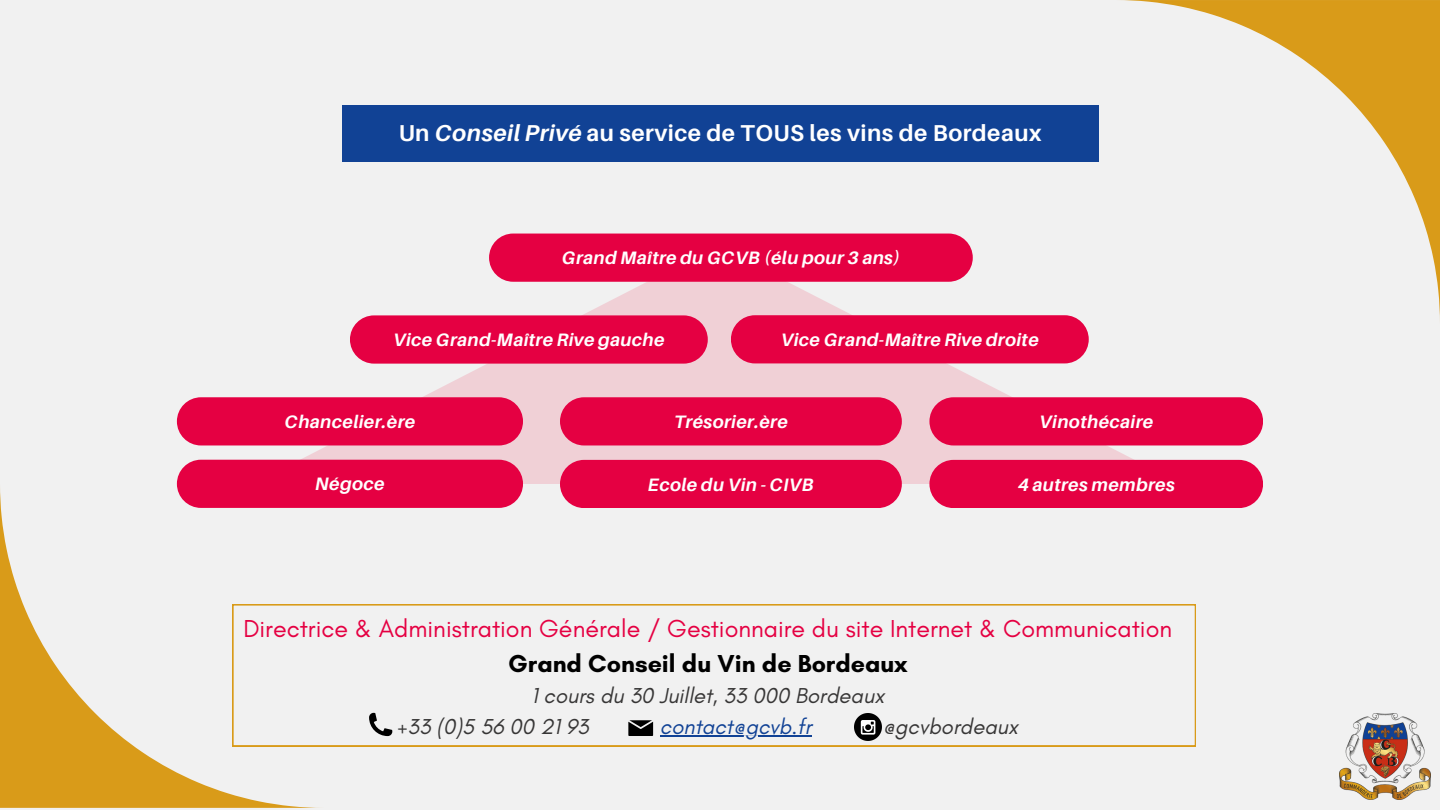
<style>
.page{position:relative;width:1440px;height:810px;background:#f1f1f1}
.page>*{position:absolute;margin:0;border:0;box-sizing:border-box;transform-origin:0 0}
.t1{font:25px/34.5px "Glacial Indifference";color:#e50042;text-align:center}
.t2{font:700 23px "Aileron";letter-spacing:.02em;color:#fff}
.t3{font:italic 22px/30.8px "Glacial Indifference";color:#373636}
.t4{font:italic 22px "Glacial Indifference";color:#114295}
.t5{font:italic 700 18px "Aileron";letter-spacing:.02em;color:#fff}
.s1{font-style:italic}
.s2{font-weight:700;color:#000}
</style>
<div class="page">
<svg style="left:324px;top:604px;width:872px;height:143px"></svg>
<hr style="left:660px;top:736px;width:152px;height:1px;background:#114295">
<div style="left:342px;top:106px;width:756px;height:56px;background:#114295"></div>
<img style="left:1339px;top:714px;width:91px;height:86px">
<svg style="left:1121px;top:0;width:319px;height:319px"></svg>
<svg style="left:0;top:484px;width:324px;height:324px"></svg>
<svg style="left:253px;top:246px;width:929px;height:238px"></svg>
<div style="left:489px;top:234px;width:484px;height:48px;background:#e50042"></div>
<div style="left:731px;top:315px;width:358px;height:48px;background:#e50042"></div>
<div style="left:177px;top:397px;width:346px;height:48px;background:#e50042"></div>
<div style="left:929px;top:397px;width:334px;height:48px;background:#e50042"></div>
<div style="left:350px;top:315px;width:358px;height:49px;background:#e50042"></div>
<div style="left:177px;top:460px;width:346px;height:48px;background:#e50042"></div>
<div style="left:560px;top:460px;width:342px;height:48px;background:#e50042"></div>
<div style="left:560px;top:397px;width:342px;height:48px;background:#e50042"></div>
<div style="left:929px;top:460px;width:334px;height:48px;background:#e50042"></div>
<svg style="left:369px;top:713px;width:23px;height:23px"></svg>
<svg style="left:628px;top:720px;width:25px;height:16px"></svg>
<img style="left:855px;top:714px;width:27px;height:27px">
<p class="t2" style="left:398px;top:119px;width:645px">Un <span class="s1">Conseil Privé</span> au service de TOUS les vins de Bordeaux</p>
<p class="t5" style="left:562px;top:247px;width:339px">Grand Maître du GCVB (élu pour 3 ans)</p>
<p class="t5" style="left:393px;top:329px;width:273px">Vice Grand-Maître Rive gauche</p>
<p class="t5" style="left:781px;top:329px;width:260px">Vice Grand-Maître Rive droite</p>
<p class="t5" style="left:285px;top:411px;width:132px">Chancelier.ère</p>
<p class="t5" style="left:1039px;top:411px;width:115px">Vinothécaire</p>
<p class="t5" style="left:674px;top:411px;width:115px">Trésorier.ère</p>
<p class="t5" style="left:315px;top:473px;width:71px">Négoce</p>
<p class="t5" style="left:648px;top:473px;width:167px">Ecole du Vin - CIVB</p>
<p class="t5" style="left:1018px;top:473px;width:159px">4 autres membres</p>
<p class="t1" style="left:243px;top:611px;width:930px">Directrice &amp; Administration Générale / Gestionnaire du site Internet &amp; Communication<br><span class="s2">Grand Conseil du Vin de Bordeaux</span></p>
<p class="t3" style="left:398px;top:680px;width:488px;text-indent:134px">1 cours du 30 Juillet, 33 000 Bordeaux +33 (0)5 56 00 21 93</p>
<p class="t4" style="left:660px;top:713px;width:153px">contact@gcvb.fr</p>
<h1 class="t3" style="left:883px;top:711px;width:137px">@gcvbordeaux</h1>
</div>
